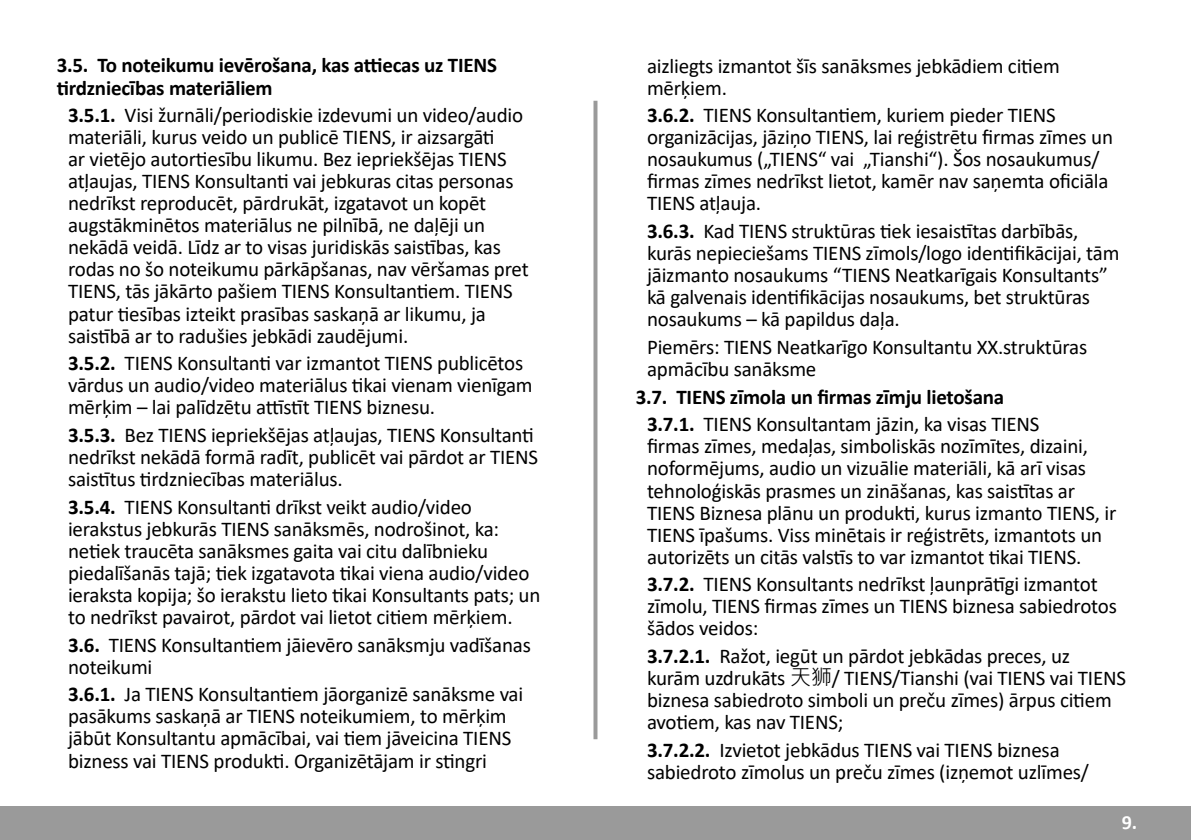
<style>
.page{position:relative;width:1191px;height:840px;background:#fff}
.page>*{position:absolute;margin:0;border:0;box-sizing:border-box;transform-origin:0 0}
.t1{font:21px/22px "Calibri";letter-spacing:-.01em;color:#000}
.t2{font:700 21px/22px "Calibri";letter-spacing:-.01em;color:#000}
.t3{font:700 20px "Calibri";color:#fff}
.s1{font-weight:700}
.s2{font-weight:400}
.s3{font-family:"Microsoft Jheng Hei"}
</style>
<div class="page">
<div style="left:0;top:806px;width:1191px;height:33px;background:#9a9a9a"></div>
<svg style="left:593px;top:101px;width:4px;height:637px;background:#a6a6a6"></svg>
<p class="t2" style="left:57px;top:54px;width:442px">3.5. To noteikumu ievērošana, kas attiecas uz TIENS tirdzniecības materiāliem</p>
<p class="t1" style="left:68px;top:104px;width:462px"><span class="s1">3.5.1.</span> Visi žurnāli/periodiskie izdevumi un video/audio materiāli, kurus veido un publicē TIENS, ir aizsargāti<br>ar vietējo autortiesību likumu. Bez iepriekšējas TIENS atļaujas, TIENS Konsultanti vai jebkuras citas personas nedrīkst reproducēt, pārdrukāt, izgatavot un kopēt augstākminētos materiālus ne pilnībā, ne daļēji un nekādā veidā. Līdz ar to visas juridiskās saistības, kas rodas no šo noteikumu pārkāpšanas, nav vēršamas pret TIENS, tās jākārto pašiem TIENS Konsultantiem. TIENS patur tiesības izteikt prasības saskaņā ar likumu, ja saistībā ar to radušies jebkādi zaudējumi.</p>
<p class="t1" style="left:68px;top:351px;width:466px"><span class="s1">3.5.2.</span> TIENS Konsultanti var izmantot TIENS publicētos vārdus un audio/video materiālus tikai vienam vienīgam mērķim – lai palīdzētu attīstīt TIENS biznesu.</p>
<p class="t1" style="left:68px;top:423px;width:471px"><span class="s1">3.5.3.</span> Bez TIENS iepriekšējas atļaujas, TIENS Konsultanti nedrīkst nekādā formā radīt, publicēt vai pārdot ar TIENS saistītus tirdzniecības materiālus.</p>
<p class="t1" style="left:68px;top:495px;width:474px"><span class="s1">3.5.4.</span> TIENS Konsultanti drīkst veikt audio/video ierakstus jebkurās TIENS sanāksmēs, nodrošinot, ka: netiek traucēta sanāksmes gaita vai citu dalībnieku piedalīšanās tajā; tiek izgatavota tikai viena audio/video ieraksta kopija; šo ierakstu lieto tikai Konsultants pats; un to nedrīkst pavairot, pārdot vai lietot citiem mērķiem.</p>
<p class="t1" style="left:68px;top:632px;width:464px"><span class="s1">3.6.</span> TIENS Konsultantiem jāievēro sanāksmju vadīšanas noteikumi</p>
<p class="t1" style="left:68px;top:682px;width:457px"><span class="s1">3.6.1.</span> Ja TIENS Konsultantiem jāorganizē sanāksme vai pasākums saskaņā ar TIENS noteikumiem, to mērķim jābūt Konsultantu apmācībai, vai tiem jāveicina TIENS bizness vai TIENS produkti. Organizētājam ir stingri</p>
<p class="t1" style="left:647px;top:54px;width:414px">aizliegts izmantot šīs sanāksmes jebkādiem citiem mērķiem.</p>
<p class="t1" style="left:647px;top:104px;width:467px"><span class="s1">3.6.2.</span> TIENS Konsultantiem, kuriem pieder TIENS organizācijas, jāziņo TIENS, lai reģistrētu firmas zīmes un nosaukumus („TIENS“ vai „Tianshi“). Šos nosaukumus/ firmas zīmes nedrīkst lietot, kamēr nav saņemta oficiāla TIENS atļauja.</p>
<p class="t1" style="left:647px;top:219px;width:474px"><span class="s1">3.6.3.</span> Kad TIENS struktūras tiek iesaistītas darbībās, kurās nepieciešams TIENS zīmols/logo identifikācijai, tām jāizmanto nosaukums “TIENS Neatkarīgais Konsultants” kā galvenais identifikācijas nosaukums, bet struktūras nosaukums – kā papildus daļa.</p>
<p class="t1" style="left:647px;top:335px;width:442px">Piemērs: TIENS Neatkarīgo Konsultantu XX.struktūras apmācību sanāksme</p>
<p class="t2" style="left:647px;top:382px;width:394px;line-height:27.6px;text-indent:-11px">3.7. TIENS zīmola un firmas zīmju lietošana<br>3.7.1. <span class="s2">TIENS Konsultantam jāzin, ka visas TIENS</span></p>
<p class="t1" style="left:647px;top:434px;width:471px">firmas zīmes, medaļas, simboliskās nozīmītes, dizaini, noformējums, audio un vizuālie materiāli, kā arī visas tehnoloģiskās prasmes un zināšanas, kas saistītas ar TIENS Biznesa plānu un produkti, kurus izmanto TIENS, ir TIENS īpašums. Viss minētais ir reģistrēts, izmantots un autorizēts un citās valstīs to var izmantot tikai TIENS.</p>
<p class="t1" style="left:647px;top:572px;width:471px"><span class="s1">3.7.2.</span> TIENS Konsultants nedrīkst ļaunprātīgi izmantot zīmolu, TIENS firmas zīmes un TIENS biznesa sabiedrotos šādos veidos:</p>
<p class="t1" style="left:647px;top:644px;width:480px"><span class="s1">3.7.2.1.</span> Ražot, iegūt un pārdot jebkādas preces, uz kurām uzdrukāts <span class="s3">天狮</span>/ TIENS/Tianshi (vai TIENS vai TIENS biznesa sabiedroto simboli un preču zīmes) ārpus citiem avotiem, kas nav TIENS;</p>
<p class="t1" style="left:647px;top:738px;width:443px"><span class="s1">3.7.2.2.</span> Izvietot jebkādus TIENS vai TIENS biznesa sabiedroto zīmolus un preču zīmes (izņemot uzlīmes/</p>
<p class="t3" style="left:1121px;top:808px;width:17px">9.</p>
</div>
